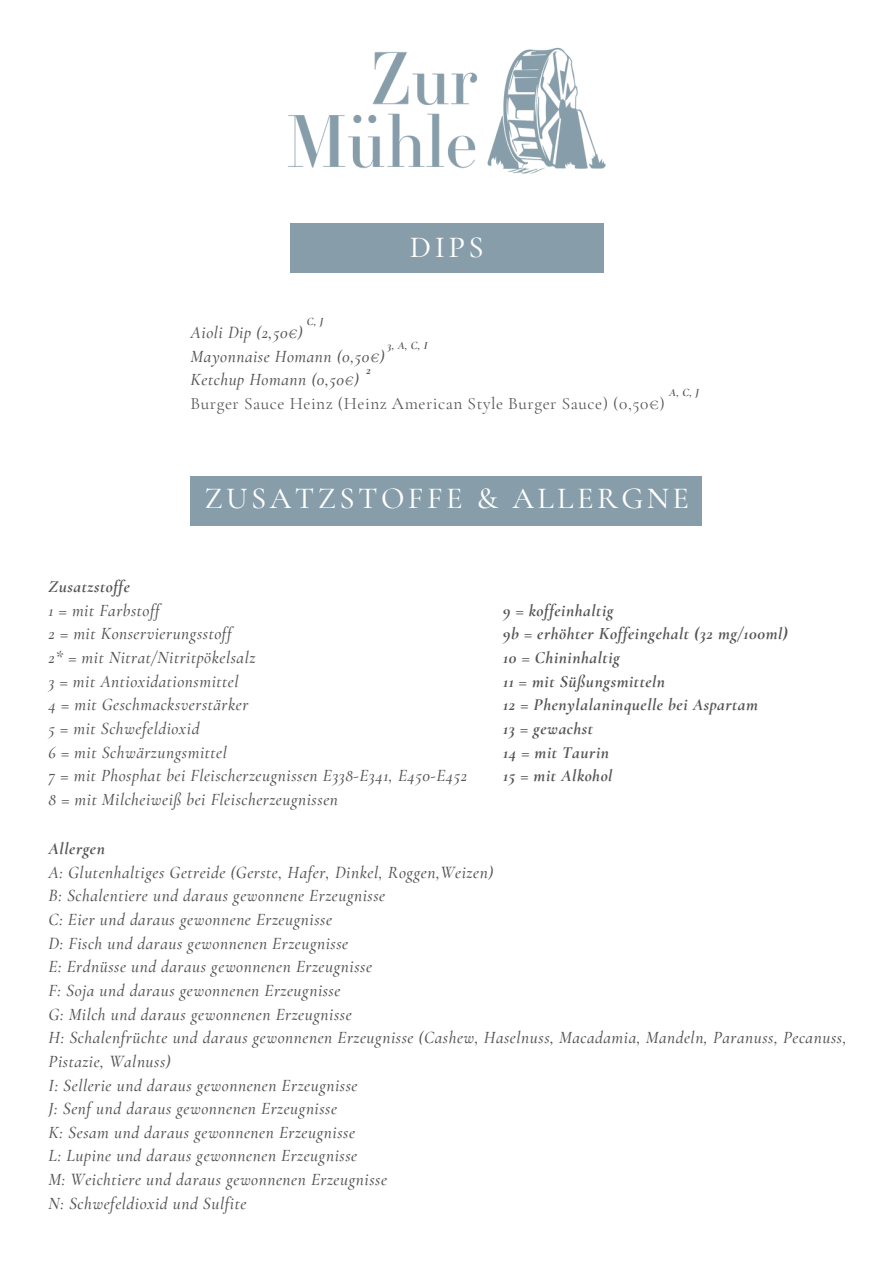
<style>
.page{position:relative;width:894px;height:1264px;background:#fff}
.page>*{position:absolute;margin:0;border:0;box-sizing:border-box;transform-origin:0 0}
.t1{font:500 30.6px "Cormorant Garamond";letter-spacing:.11em;color:#fff}
.t2{font:italic 500 17.25px/23.7px "Cormorant Garamond";letter-spacing:.03em;color:#545454}
.t3{font:italic 700 17.25px/23.7px "Cormorant Garamond";letter-spacing:.03em;color:#545454}
.t4{font:italic 700 12.75px "Cormorant Garamond";color:#545454}
.t5{font:italic 700 11.25px "Cormorant Garamond";color:#545454}
.s1{font-weight:400;font-style:normal}
.s2{font-weight:700}
</style>
<div class="page">
<div style="left:190px;top:476px;width:511px;height:49px;background:#879eaa"></div>
<img style="left:287px;top:47px;width:319px;height:127px">
<div style="left:290px;top:223px;width:313px;height:50px;background:#879eaa"></div>
<p class="t1" style="left:410px;top:229px;width:75px">DIPS</p>
<h1 class="t5" style="left:307px;top:314px;width:18px">C, J</h1>
<p class="t2" style="left:190px;top:321px;width:475px">Aioli Dip (2,50€)<br>Mayonnaise Homann (0,50€)<br>Ketchup Homann (0,50€)<br><span class="s1">Burger Sauce Heinz (Heinz American Style Burger Sauce) (0,50€)</span></p>
<h2 class="t5" style="left:387px;top:339px;width:42px">3, A, C, I</h2>
<h2 class="t4" style="left:366px;top:362px;width:6px">2</h2>
<h2 class="t5" style="left:669px;top:386px;width:31px">A, C, J</h2>
<p class="t1" style="left:204px;top:479px;width:486px">ZUSATZSTOFFE &amp; ALLERGNE</p>
<h3 class="t2" style="left:49px;top:574px;width:420px"><span class="s2">Zusatzstoffe<br></span>1 = mit Farbstoff<br>2 = mit Konservierungsstoff<br>2* = mit Nitrat/Nitritpökelsalz<br>3 = mit Antioxidationsmittel<br>4 = mit Geschmacksverstärker<br>5 = mit Schwefeldioxid<br>6 = mit Schwärzungsmittel<br>7 = mit Phosphat bei Fleischerzeugnissen E338-E341, E450-E452<br>8 = mit Milcheiweiß bei Fleischerzeugnissen</h3>
<p class="t3" style="left:503px;top:598px;width:286px">9 = koffeinhaltig<br>9b = erhöhter Koffeingehalt (32 mg/100ml)<br>10 = Chininhaltig<br>11 = mit Süßungsmitteln<br>12 = Phenylalaninquelle bei Aspartam<br>13 = gewachst<br>14 = mit Taurin<br>15 = mit Alkohol</p>
<h1 class="t2" style="left:49px;top:836px;width:799px"><span class="s2">Allergen<br></span>A: Glutenhaltiges Getreide (Gerste, Hafer, Dinkel, Roggen,Weizen)<br>B: Schalentiere und daraus gewonnene Erzeugnisse<br>C: Eier und daraus gewonnene Erzeugnisse<br>D: Fisch und daraus gewonnenen Erzeugnisse<br>E: Erdnüsse und daraus gewonnenen Erzeugnisse<br>F: Soja und daraus gewonnenen Erzeugnisse<br>G: Milch und daraus gewonnenen Erzeugnisse<br>H: Schalenfrüchte und daraus gewonnenen Erzeugnisse (Cashew, Haselnuss, Macadamia, Mandeln, Paranuss, Pecanuss, Pistazie, Walnuss)<br>I: Sellerie und daraus gewonnenen Erzeugnisse<br>J: Senf und daraus gewonnenen Erzeugnisse<br>K: Sesam und daraus gewonnenen Erzeugnisse<br>L: Lupine und daraus gewonnenen Erzeugnisse<br>M: Weichtiere und daraus gewonnenen Erzeugnisse<br>N: Schwefeldioxid und Sulfite</h1>
</div>
